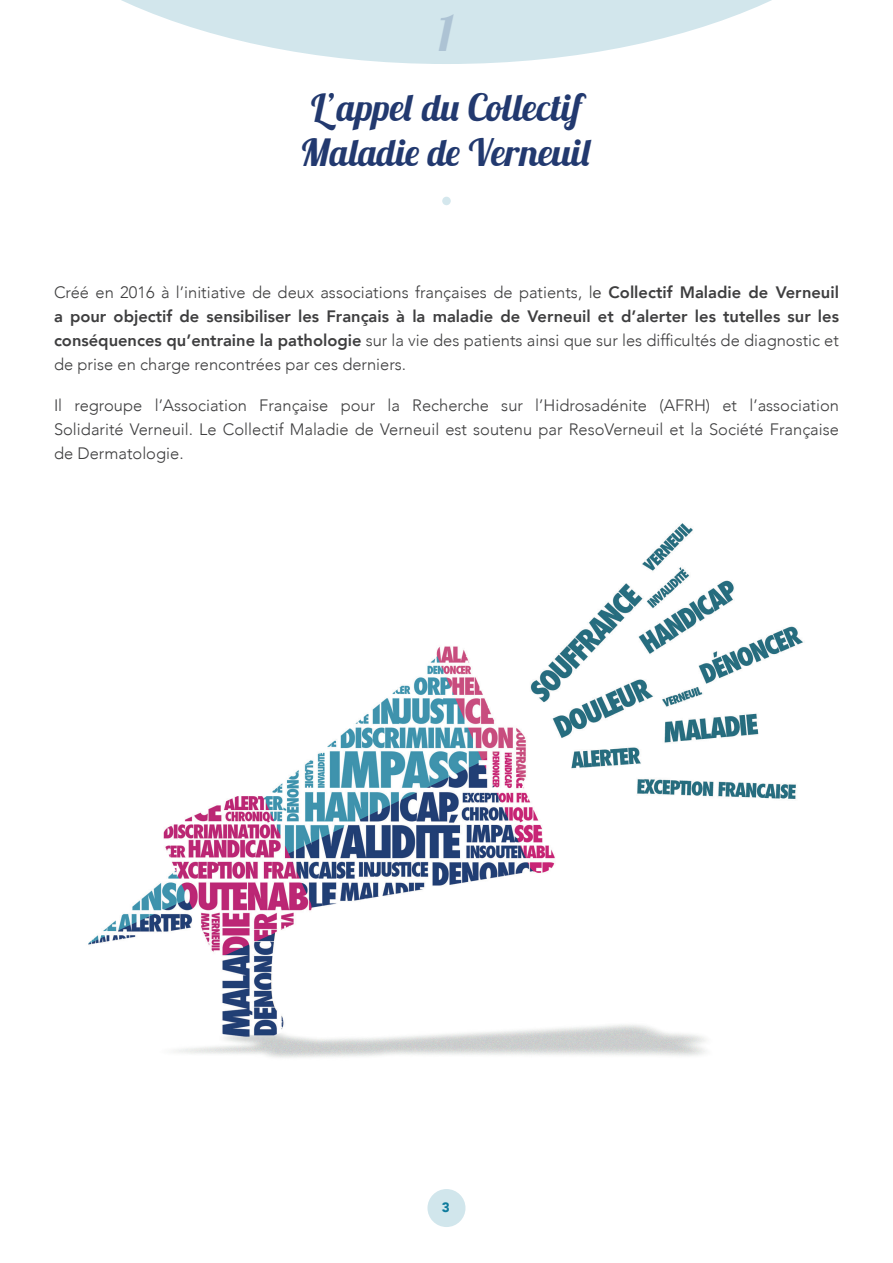
<style>
.page{position:relative;width:893px;height:1263px;background:#fff}
.page>*{position:absolute;margin:0;border:0;box-sizing:border-box;transform-origin:0 0}
.t1{font:49.35px "Lobster 1.4";color:#adc3d4}
.t2{font:37.5px/45px "Lobster 1.3";color:#22396f}
.t3{font:300 16.5px/24px "Avenir";color:#3e3e3f;text-align:justify}
.t4{font:900 13.5px "Avenir";color:#0e7b9c}
.s1{font-weight:400}
.s2{font-weight:800}
</style>
<div class="page">
<div style="left:427px;top:1189px;width:38px;height:38px;background:#d1e6ec;border-radius:50%"></div>
<svg style="left:121px;top:0;width:651px;height:64px;fill:#d2e6ec"></svg>
<div style="left:442px;top:197px;width:9px;height:8px;background:#d4e7ed;border-radius:50%"></div>
<img style="left:88px;top:523px;width:715px;height:535px">
<h1 class="t1" style="left:438px;top:2px;width:17px">1</h1>
<h2 class="t2" style="left:301px;top:85px;width:293px">L’appel du Collectif<br>Maladie de Verneuil</h2>
<p class="t3" style="left:54px;top:281px;width:786px">Créé en 2016 à l’initiative de deux associations françaises de patients, l<span class="s1">e</span> <span class="s2">Collectif Maladie de Verneuil a pour objectif de sensibiliser les Français à la maladie de Verneuil et d’alerter les tutelles sur les conséquences qu’entraine la pathologie</span> sur la vie des patients ainsi que sur les difficultés de diagnostic et de prise en charge rencontrées par ces derniers.</p>
<p class="t3" style="left:54px;top:394px;width:786px">Il regroupe l’Association Française pour la Recherche sur l’Hidrosadénite (AFRH) et l’association Solidarité Verneuil. Le Collectif Maladie de Verneuil est soutenu par ResoVerneuil et la Société Française de Dermatologie.</p>
<p class="t4" style="left:442px;top:1196px;width:9px">3</p>
</div>
